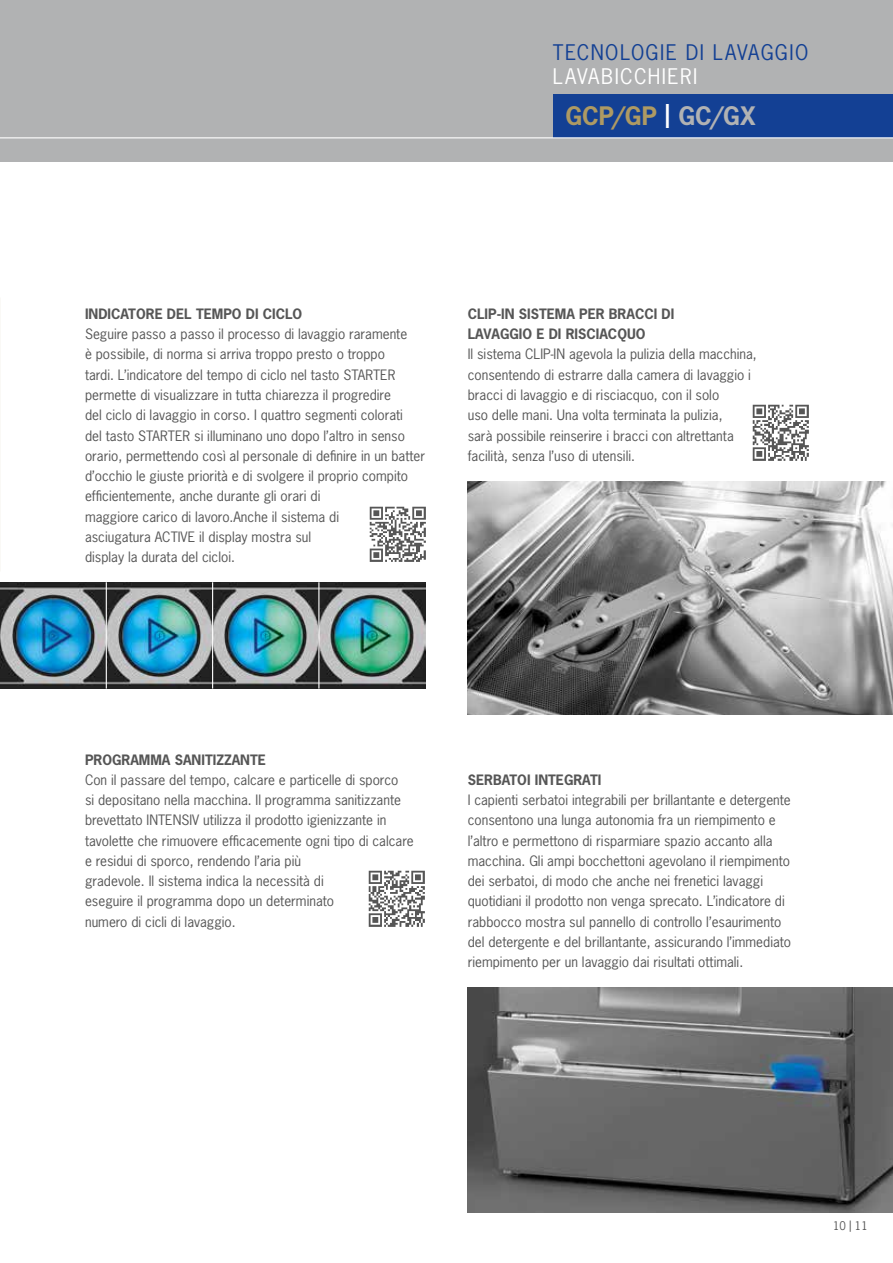
<style>
.page{position:relative;width:893px;height:1263px;background:#fff}
.page>*{position:absolute;margin:0;border:0;box-sizing:border-box;transform-origin:0 0}
.t1{font:700 24px "News Gothic";color:#ae9a63}
.t2{font:20.25px "News Gothic";letter-spacing:.07em;color:#134094}
.t3{font:20.25px "News Gothic";letter-spacing:.07em;color:#fff}
.t4{font:13.5px/20.2px "News Gothic";color:#565656}
.t5{font:700 13.5px/20.2px "News Gothic";color:#565656}
.t6{font:11.25px "News Gothic";color:#565656}
.s1{color:#fff}
.s2{color:#b1b2b3}
</style>
<div class="page">
<div style="left:0;top:0;width:893px;height:162px;background:#b1b2b3"></div>
<div style="left:553px;top:94px;width:340px;height:43px;background:#134094"></div>
<hr style="left:0;top:137px;width:893px;height:1px;background:#fff">
<img style="left:369px;top:506px;width:57px;height:56px">
<img style="left:468px;top:481px;width:425px;height:234px">
<img style="left:752px;top:405px;width:57px;height:56px">
<img style="left:368px;top:871px;width:57px;height:56px">
<img style="left:468px;top:987px;width:425px;height:226px">
<img style="left:0;top:582px;width:425px;height:107px">
<hr style="left:106px;top:582px;width:1px;height:106px;background:#fff">
<hr style="left:212px;top:582px;width:1px;height:106px;background:#fff">
<hr style="left:318px;top:582px;width:1px;height:106px;background:#fff">
<h2 class="t2" style="left:553px;top:39px;width:257px">TECNOLOGIE DI LAVAGGIO</h2>
<h2 class="t3" style="left:553px;top:64px;width:146px">LAVABICCHIERI</h2>
<h1 class="t1" style="left:566px;top:100px;width:192px">GCP/GP <span class="s1">|</span> <span class="s2">GC/GX</span></h1>
<p class="t5" style="left:85px;top:303px;width:219px">INDICATORE DEL TEMPO DI CICLO</p>
<p class="t4" style="left:85px;top:324px;width:342px">Seguire passo a passo il processo di lavaggio raramente<br>è possibile, di norma si arriva troppo presto o troppo<br>tardi. L’indicatore del tempo di ciclo nel tasto STARTER permette di visualizzare in tutta chiarezza il progredire<br>del ciclo di lavaggio in corso. I quattro segmenti colorati<br>del tasto STARTER si illuminano uno dopo l’altro in senso orario, permettendo così al personale di definire in un batter d’occhio le giuste priorità e di svolgere il proprio compito efficientemente, anche durante gli orari di<br>maggiore carico di lavoro.Anche il sistema di<br>asciugatura ACTIVE il display mostra sul<br>display la durata del cicloi.</p>
<p class="t5" style="left:468px;top:303px;width:208px">CLIP-IN SISTEMA PER BRACCI DI<br>LAVAGGIO E DI RISCIACQUO</p>
<p class="t4" style="left:468px;top:344px;width:291px">Il sistema CLIP-IN agevola la pulizia della macchina, consentendo di estrarre dalla camera di lavaggio i bracci di lavaggio e di risciacquo, con il solo<br>uso delle mani. Una volta terminata la pulizia,<br>sarà possibile reinserire i bracci con altrettanta facilità, senza l’uso di utensili.</p>
<p class="t5" style="left:85px;top:749px;width:182px">PROGRAMMA SANITIZZANTE</p>
<p class="t4" style="left:85px;top:769px;width:330px">Con il passare del tempo, calcare e particelle di sporco<br>si depositano nella macchina. Il programma sanitizzante brevettato INTENSIV utilizza il prodotto igienizzante in tavolette che rimuovere efficacemente ogni tipo di calcare e residui di sporco, rendendo l’aria più<br>gradevole. Il sistema indica la necessità di<br>eseguire il programma dopo un determinato<br>numero di cicli di lavaggio.</p>
<p class="t5" style="left:468px;top:769px;width:135px">SERBATOI INTEGRATI</p>
<p class="t4" style="left:468px;top:790px;width:325px">I capienti serbatoi integrabili per brillantante e detergente consentono una lunga autonomia fra un riempimento e l’altro e permettono di risparmiare spazio accanto alla macchina. Gli ampi bocchettoni agevolano il riempimento dei serbatoi, di modo che anche nei frenetici lavaggi quotidiani il prodotto non venga sprecato. L’indicatore di rabbocco mostra sul pannello di controllo l’esaurimento del detergente e del brillantante, assicurando l’immediato riempimento per un lavaggio dai risultati ottimali.</p>
<p class="t6" style="left:833px;top:1219px;width:36px">10 | 11</p>
</div>
